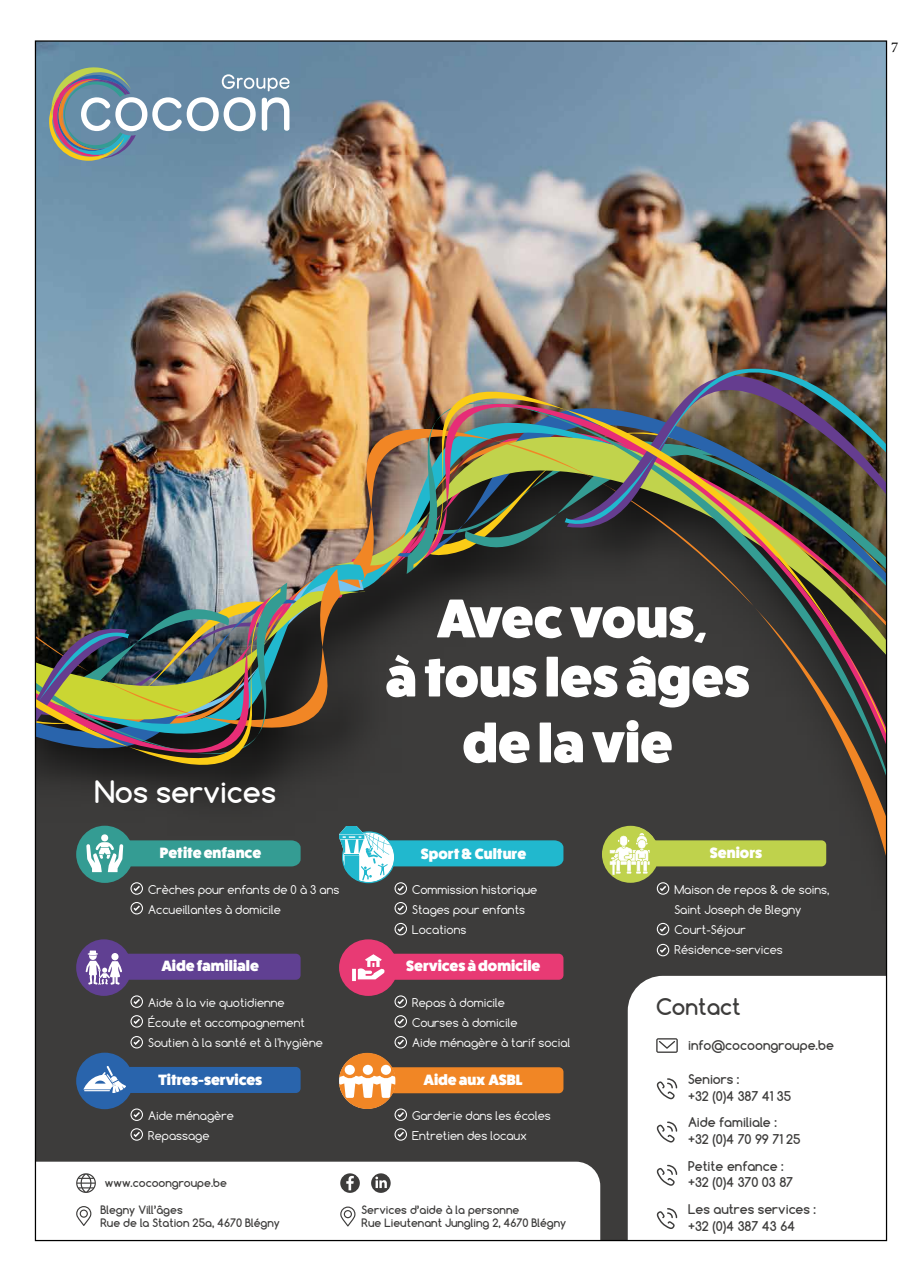
<style>
.page{position:relative;width:922px;height:1276px;background:#fff}
.page>*{position:absolute;margin:0;border:0;box-sizing:border-box;transform-origin:0 0}
.t1{font:800 54.88px/59.1px "Fat Frank";color:#fff;text-align:center}
.t2{font:700 29.12px "Comfortaa";color:#fff}
.t3{font:700 21.75px "Comfortaa";color:#3d3c3b}
.t4{font:800 15px "Fat Frank";color:#fff}
.t5{font:15px "Minion Pro";color:#000}
.t6{font:700 12.75px "Comfortaa";color:#3d3c3b}
.t7{font:11.38px/20px "Comfortaa";color:#fff}
.t8{font:700 11px/13.2px "Comfortaa";color:#3d3c3b}
</style>
<div class="page">
<div style="left:35px;top:41px;width:851px;height:1125px;background:#3d3c3b"></div>
<img style="left:37px;top:42px;width:847px;height:290px">
<img style="left:37px;top:332px;width:633px;height:630px">
<svg style="left:342px;top:378px;width:542px;height:508px"></svg>
<svg style="left:406px;top:803px;width:478px;height:30px"></svg>
<img style="left:382px;top:317px;width:502px;height:486px">
<img style="left:37px;top:552px;width:330px;height:189px">
<svg style="left:351px;top:588px;width:14px;height:153px;fill:#323130"></svg>
<img style="left:37px;top:569px;width:314px;height:209px">
<svg style="left:311px;top:590px;width:7px;height:215px"></svg>
<img style="left:37px;top:588px;width:274px;height:238px">
<div style="left:35px;top:1143px;width:851px;height:97px;background:#3d3c3b"></div>
<div style="left:627px;top:976px;width:257px;height:263px;background:#fff"></div>
<svg style="left:49px;top:65px;width:240px;height:96px;background:#7f99a9"></svg>
<div style="left:388px;top:953px;width:175px;height:26px;background:#e83a74;border-radius:5px"></div>
<div style="left:122px;top:953px;width:178px;height:26px;background:#604092;border-radius:5px"></div>
<div style="left:385px;top:1067px;width:178px;height:26px;background:#f18625;border-radius:5px"></div>
<div style="left:126px;top:1067px;width:174px;height:26px;background:#2964ac;border-radius:5px"></div>
<div style="left:76px;top:1052px;width:57px;height:57px;background:#2964ac;border-radius:50%"></div>
<svg style="left:83px;top:1066px;width:43px;height:27px"></svg>
<div style="left:76px;top:825px;width:57px;height:58px;background:#349c93;border-radius:50%"></div>
<svg style="left:81px;top:834px;width:219px;height:38px"></svg>
<div style="left:650px;top:840px;width:176px;height:26px;background:#bfd24c;border-radius:5px"></div>
<svg style="left:656px;top:1078px;width:21px;height:21px"></svg>
<svg style="left:656px;top:1121px;width:21px;height:21px"></svg>
<svg style="left:656px;top:1164px;width:21px;height:21px"></svg>
<svg style="left:656px;top:1208px;width:21px;height:21px"></svg>
<svg style="left:656px;top:1038px;width:21px;height:15px"></svg>
<div style="left:37px;top:1161px;width:563px;height:78px;background:#fff"></div>
<svg style="left:130px;top:882px;width:13px;height:12px"></svg>
<svg style="left:130px;top:902px;width:13px;height:12px"></svg>
<svg style="left:339px;top:826px;width:224px;height:68px"></svg>
<svg style="left:394px;top:902px;width:13px;height:12px"></svg>
<svg style="left:76px;top:939px;width:67px;height:69px"></svg>
<svg style="left:130px;top:1015px;width:13px;height:12px"></svg>
<svg style="left:130px;top:1036px;width:13px;height:12px"></svg>
<svg style="left:339px;top:923px;width:68px;height:85px"></svg>
<svg style="left:394px;top:1015px;width:13px;height:12px"></svg>
<svg style="left:130px;top:1108px;width:13px;height:13px"></svg>
<svg style="left:130px;top:1128px;width:13px;height:12px"></svg>
<svg style="left:339px;top:1036px;width:68px;height:85px"></svg>
<svg style="left:394px;top:1128px;width:13px;height:12px"></svg>
<svg style="left:601px;top:826px;width:68px;height:68px"></svg>
<svg style="left:656px;top:944px;width:13px;height:12px"></svg>
<svg style="left:656px;top:923px;width:13px;height:12px"></svg>
<h3 class="t5" style="left:891px;top:37px;width:9px">7</h3>
<h2 class="t2" style="left:94px;top:773px;width:183px">Nos services</h2>
<h1 class="t1" style="left:385px;top:589px;width:366px">Avec vous,<br>à tous les âges</h1>
<h1 class="t1" style="left:462px;top:714px;width:212px">de la vie</h1>
<h3 class="t4" style="left:160px;top:844px;width:103px">Petite enfance</h3>
<h3 class="t4" style="left:420px;top:845px;width:107px">Sport &amp; Culture</h3>
<h3 class="t4" style="left:709px;top:844px;width:54px">Seniors</h3>
<p class="t7" style="left:148px;top:879px;width:193px">Crèches pour enfants de 0 à 3 ans<br>Accueillantes à domicile</p>
<p class="t7" style="left:412px;top:879px;width:127px">Commission historique<br>Stages pour enfants<br>Locations</p>
<h3 class="t4" style="left:162px;top:958px;width:99px">Aide familiale</h3>
<h3 class="t4" style="left:406px;top:958px;width:136px">Services à domicile</h3>
<p class="t7" style="left:148px;top:992px;width:176px">Aide à la vie quotidienne<br>Écoute et accompagnement<br>Soutien à la santé et à l'hygiène</p>
<p class="t7" style="left:412px;top:992px;width:160px">Repas à domicile<br>Courses à domicile<br>Aide ménagère à tarif social</p>
<h3 class="t4" style="left:158px;top:1071px;width:105px">Titres-services</h3>
<h3 class="t4" style="left:424px;top:1071px;width:100px">Aide aux ASBL</h3>
<p class="t7" style="left:148px;top:1105px;width:87px">Aide ménagère<br>Repassage</p>
<p class="t7" style="left:412px;top:1105px;width:140px">Garderie dans les écoles<br>Entretien des locaux</p>
<p class="t8" style="left:105px;top:1175px;width:124px">www.cocoongroupe.be</p>
<p class="t8" style="left:100px;top:1202px;width:181px">Blegny Vill’âges<br>Rue de la Station 25a, 4670 Blégny</p>
<p class="t8" style="left:361px;top:1203px;width:206px">Services d’aide à la personne<br>Rue Lieutenant Jungling 2, 4670 Blégny</p>
<p class="t7" style="left:674px;top:879px;width:156px">Maison de repos &amp; de soins,<br>Saint Joseph de Blegny<br>Court-Séjour<br>Résidence-services</p>
<h3 class="t3" style="left:656px;top:993px;width:86px">Contact</h3>
<p class="t6" style="left:687px;top:1036px;width:147px">info@cocoongroupe.be</p>
<p class="t6" style="left:687px;top:1071px;width:53px">Seniors :</p>
<p class="t6" style="left:687px;top:1114px;width:90px">Aide familiale :</p>
<p class="t6" style="left:687px;top:1157px;width:97px">Petite enfance :</p>
<p class="t6" style="left:687px;top:1201px;width:129px">Les autres services :</p>
<p class="t6" style="left:687px;top:1088px;width:105px">+32 (0)4 387 41 35</p>
<p class="t6" style="left:687px;top:1131px;width:114px">+32 (0)4 70 99 71 25</p>
<p class="t6" style="left:687px;top:1174px;width:107px">+32 (0)4 370 03 87</p>
<p class="t6" style="left:687px;top:1217px;width:109px">+32 (0)4 387 43 64</p>
</div>
